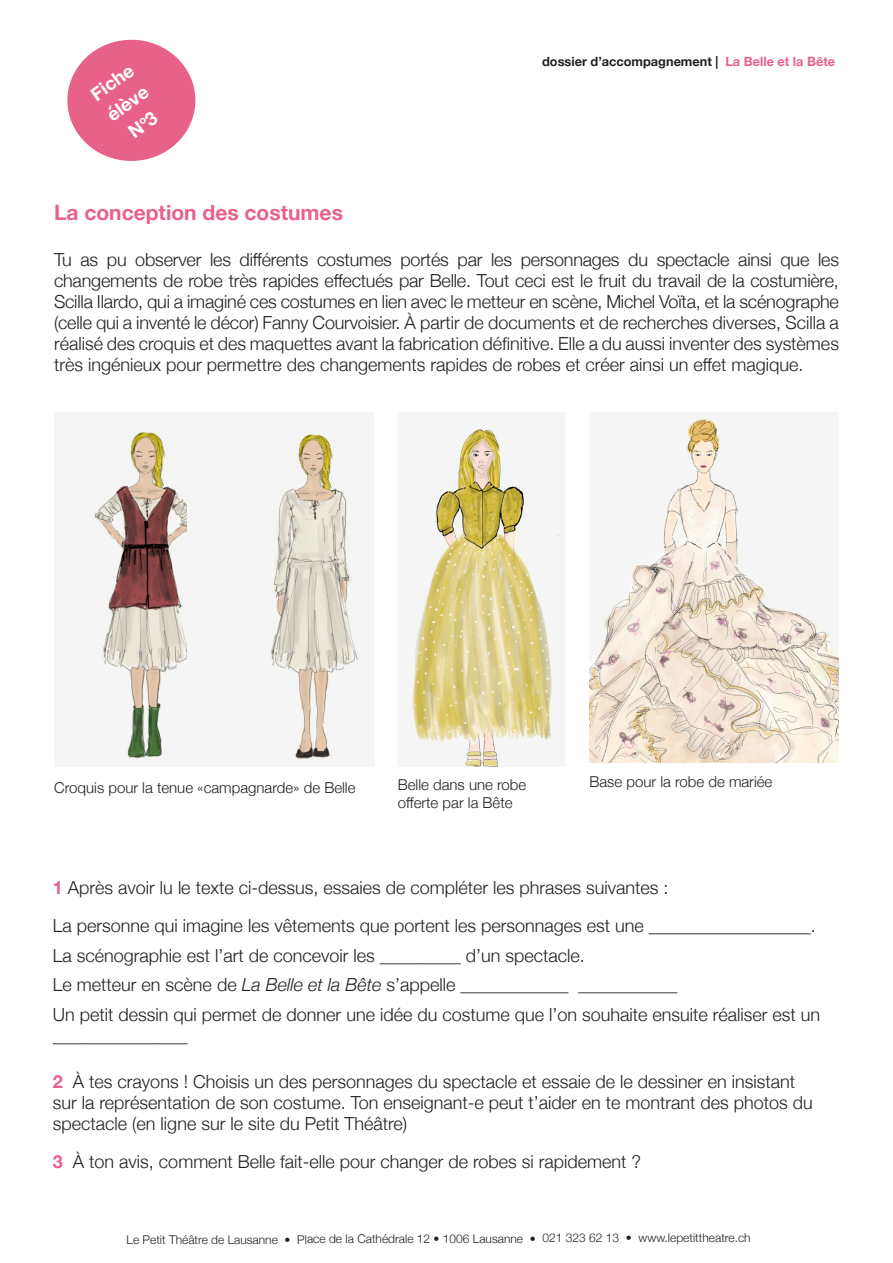
<style>
.page{position:relative;width:893px;height:1263px;background:#fff}
.page>*{position:absolute;margin:0;border:0;box-sizing:border-box;transform-origin:0 0}
.t1{font:700 21px "Helvetica Neue";color:#e86189}
.t2{font:700 18.6px "Helvetica Neue";color:#fff}
.normal_programme_péd{font:300 18px/21px "Helvetica Neue";color:#231f20}
.t3{font:300 15px/18px "Helvetica Neue";color:#231f20}
.grand_titre{font:700 12.75px "Helvetica Neue";color:#231f20}
.t4{font:300 12px "Helvetica Neue";letter-spacing:-.005em;color:#231f20}
.s1{color:#e86189}
.s2{font-weight:700;color:#e86189}
.s3{font-style:italic}
</style>
<div class="page">
<img style="left:410px;top:427px;width:151px;height:340px">
<img style="left:589px;top:418px;width:250px;height:345px">
<img style="left:92px;top:430px;width:95px;height:331px">
<img style="left:269px;top:434px;width:91px;height:333px">
<div style="left:67px;top:40px;width:128px;height:121px;background:#e86189;border-radius:50%"></div>
<p class="t2" style="left:84px;top:84px;width:50px;rotate:-36deg">Fiche</p>
<p class="t2" style="left:100px;top:105px;width:48px;rotate:-36deg">élève</p>
<p class="grand_titre" style="left:542px;top:52px;width:294px">dossier d’accompagnement | <span class="s1">La Belle et la Bête</span></p>
<p class="t1" style="left:54px;top:196px;width:290px">La conception des costumes</p>
<p class="normal_programme_péd" style="left:54px;top:248px;width:786px;text-align:justify">Tu as pu observer les différents costumes portés par les personnages du spectacle ainsi que les changements de robe très rapides effectués par Belle. Tout ceci est le fruit du travail de la costumière, Scilla Ilardo, qui a imaginé ces costumes en lien avec le metteur en scène, Michel Voïta, et la scénographe (celle qui a inventé le décor) Fanny Courvoisier. À partir de documents et de recherches diverses, Scilla a réalisé des croquis et des maquettes avant la fabrication définitive. Elle a du aussi inventer des systèmes très ingénieux pour permettre des changements rapides de robes et créer ainsi un effet magique.</p>
<p class="t3" style="left:54px;top:778px;width:303px">Croquis pour la tenue «campagnarde» de Belle</p>
<p class="t3" style="left:398px;top:774px;width:130px">Belle dans une robe offerte par la Bête</p>
<p class="t3" style="left:589px;top:771px;width:184px">Base pour la robe de mariée</p>
<p class="normal_programme_péd" style="left:53px;top:876px;width:617px"><span class="s2">1</span> Après avoir lu le texte ci-dessus, essaies de compléter les phrases suivantes :</p>
<p class="normal_programme_péd" style="left:53px;top:914px;width:764px">La personne qui imagine les vêtements que portent les personnages est une __________________.</p>
<p class="normal_programme_péd" style="left:53px;top:943px;width:533px">La scénographie est l’art de concevoir les _________ d’un spectacle.</p>
<p class="normal_programme_péd" style="left:53px;top:973px;width:626px">Le metteur en scène de <span class="s3">La Belle et la Bête</span> s’appelle ____________ ___________</p>
<p class="normal_programme_péd" style="left:53px;top:1002px;width:769px">Un petit dessin qui permet de donner une idée du costume que l’on souhaite ensuite réaliser est un _______________</p>
<p class="normal_programme_péd" style="left:53px;top:1070px;width:761px"><span class="s2">2</span> À tes crayons ! Choisis un des personnages du spectacle et essaie de le dessiner en insistant sur la représentation de son costume. Ton enseignant-e peut t’aider en te montrant des photos du spectacle (en ligne sur le site du Petit Théâtre)</p>
<p class="normal_programme_péd" style="left:53px;top:1150px;width:590px"><span class="s2">3</span> À ton avis, comment Belle fait-elle pour changer de robes si rapidement ?</p>
<p class="t4" style="left:127px;top:1229px;width:626px">Le Petit Théâtre de Lausanne • Place de la Cathédrale 12 • 1006 Lausanne • 021 323 62 13 • www.lepetittheatre.ch</p>
</div>
